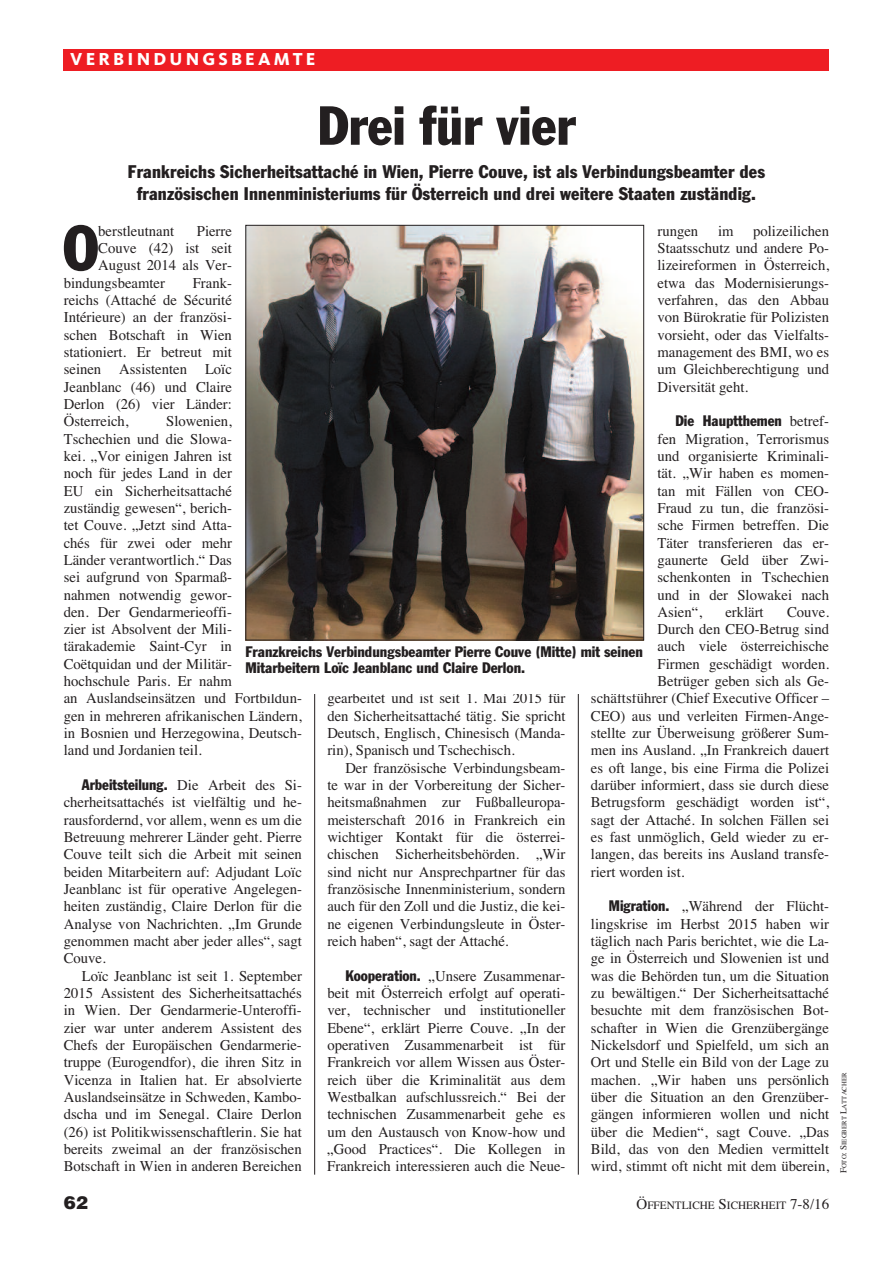
<style>
.page{position:relative;width:893px;height:1263px;background:#fff}
.page>*{position:absolute;margin:0;border:0;box-sizing:border-box;transform-origin:0 0}
.t1{font:condensed 62.55px "Franklin Gothic";color:#231f20}
.t2{font:condensed 54px "Franklin Gothic";color:#231f20}
.t3{font:condensed 18px/21.6px "Franklin Gothic";letter-spacing:.01em;color:#231f20;text-align:center}
.t4{font:800 18px "Kievit";letter-spacing:.175em;color:#fff}
.t5{font:900 18px "Helvetica";color:#231f20}
.t6{font:15px/17.2px "Times";color:#231f20;text-align:justify}
.t7{font:condensed 15px/15.8px "Franklin Gothic";color:#231f20}
.t8{font:11.25px "Times";color:#231f20}
.t9{font:6.75px "Times";color:#231f20}
.s1{font-family:"Times";font-stretch:normal}
.s2{font-family:"Franklin Gothic";font-stretch:condensed}
.s3{font-size:15px}
.s4{font-size:9px}
</style>
<div class="page">
<hr style="left:314px;top:693px;width:1px;height:481px;background:#231f20">
<hr style="left:578px;top:694px;width:1px;height:480px;background:#231f20">
<div style="left:64px;top:49px;width:765px;height:21px;background:#ee1d23"></div>
<img style="left:247px;top:227px;width:395px;height:411px">
<p class="t4" style="left:70px;top:53px;width:247px">VERBINDUNGSBEAMTE</p>
<h2 class="t2" style="left:318px;top:106px;width:259px">Drei für vier</h2>
<p class="t3" style="left:128px;top:162px;width:639px">Frankreichs Sicherheitsattaché in Wien, Pierre Couve, ist als Verbindungsbeamter des französischen Innenministeriums für Österreich und drei weitere Staaten zuständig.</p>
<h1 class="t1" style="left:63px;top:226px;width:37px">O</h1>
<p class="t6" style="left:98px;top:222px;width:77px">berstleutnant</p>
<p class="t6" style="left:197px;top:222px;width:37px">Pierre</p>
<p class="t6" style="left:657px;top:222px;width:173px;text-indent:96px">polizeilichen Staatsschutz und andere Po&shy;lizeireformen in Österreich, etwa das Modernisierungs&shy;verfahren, das den Abbau von Bürokratie für Polizisten vorsieht, oder das Vielfalts&shy;management des BMI, wo es um Gleichberechtigung und Diversität geht.</p>
<p class="t7" style="left:675px;top:414px;width:155px">Die Hauptthemen <span class="s1">betref-</span></p>
<p class="t6" style="left:657px;top:430px;width:173px">fen Migration, Terrorismus und organisierte Kriminali&shy;tät. „Wir haben es momen&shy;tan mit Fällen von CEO-Fraud zu tun, die französi&shy;sche Firmen betreffen. Die Täter transferieren das er&shy;gaunerte Geld über Zwi&shy;schenkonten in Tschechien und in der Slowakei nach Asien“,</p>
<p class="t6" style="left:657px;top:222px;width:42px">rungen</p>
<p class="t6" style="left:718px;top:222px;width:17px">im</p>
<p class="t6" style="left:98px;top:239px;width:135px">Couve (42) ist seit</p>
<p class="t6" style="left:98px;top:256px;width:135px">August 2014 als Ver-</p>
<p class="t6" style="left:64px;top:274px;width:103px">bindungsbeamter</p>
<p class="t6" style="left:64px;top:274px;width:170px;text-indent:129px">Frank&shy;reichs (Attaché de Sécurité Intérieure) an der französi&shy;schen Botschaft in Wien stationiert. Er betreut mit seinen Assistenten Loïc Jeanblanc (46) und Claire Derlon (26) vier Länder:<br>Österreich,</p>
<p class="t6" style="left:64px;top:412px;width:240px;text-align:left;text-indent:102px">Slowenien,<br>Tschechien und die Slowa-<br>kei. „Vor einigen Jahren ist<br>noch für jedes Land in der<br>EU ein Sicherheitsattaché<br>zuständig gewesen“, berich-<br>tet Couve. „Jetzt sind Atta-<br>chés für zwei oder mehr<br>Länder verantwortlich.“ Das<br>sei aufgrund von Sparmaß-<br>nahmen notwendig gewor-<br>den. Der Gendarmerieoffi-<br>zier ist Absolvent der Mili&shy;tärakademie Saint-Cyr in<br>Coëtquidan und der Militär-<br>hochschule Paris. Er nahm<br>an Auslandseinsätzen und Fortbildun&shy;gen in mehreren afrikanischen Ländern, in Bosnien und Herzegowina, Deutsch&shy;land und Jordanien teil.</p>
<p class="t7" style="left:82px;top:778px;width:222px">Arbeitsteilung. <span class="s1">Die Arbeit des Si-</span></p>
<p class="t6" style="left:64px;top:794px;width:240px">cherheitsattachés ist vielfältig und he&shy;rausfordernd, vor allem, wenn es um die Betreuung mehrerer Länder geht. Pierre Couve teilt sich die Arbeit mit seinen beiden Mitarbeitern auf: Adjudant Loïc Jeanblanc ist für operative Angelegen&shy;heiten zuständig, Claire Derlon für die Analyse von Nachrichten. „Im Grunde genommen macht aber jeder alles“, sagt Couve.</p>
<p class="t6" style="left:64px;top:967px;width:240px;text-indent:18px">Loïc Jeanblanc ist seit 1. September 2015 Assistent des Sicherheitsattachés in Wien. Der Gendarmerie-Unteroffi&shy;zier war unter anderem Assistent des Chefs der Europäischen Gendarmerie&shy;truppe (Eurogendfor), die ihren Sitz in Vicenza in Italien hat. Er absolvierte Auslandseinsätze in Schweden, Kambo&shy;dscha und im Senegal. Claire Derlon (26) ist Politikwissenschaftlerin. Sie hat bereits zweimal an der französischen Botschaft in Wien in anderen Bereichen</p>
<p class="t6" style="left:725px;top:603px;width:40px">erklärt</p>
<p class="t6" style="left:787px;top:603px;width:44px">Couve.</p>
<p class="t6" style="left:657px;top:620px;width:173px">Durch den CEO-Betrug sind</p>
<p class="t6" style="left:657px;top:638px;width:173px">auch viele österreichische</p>
<p class="t6" style="left:657px;top:655px;width:173px">Firmen geschädigt worden.</p>
<p class="t6" style="left:657px;top:672px;width:173px">Betrüger geben sich als Ge-</p>
<p class="t6" style="left:591px;top:690px;width:240px">schäftsführer (Chief Executive Officer –</p>
<p class="t6" style="left:591px;top:707px;width:240px">CEO) aus und verleiten Firmen-Ange-</p>
<p class="t6" style="left:591px;top:724px;width:240px">stellte zur Überweisung größerer Sum-</p>
<p class="t6" style="left:591px;top:742px;width:240px">men ins Ausland. „In Frankreich dauert</p>
<p class="t6" style="left:591px;top:759px;width:240px">es oft lange, bis eine Firma die Polizei</p>
<p class="t6" style="left:591px;top:776px;width:240px">darüber informiert, dass sie durch diese</p>
<p class="t6" style="left:591px;top:794px;width:240px">Betrugsform geschädigt worden ist“,</p>
<p class="t6" style="left:591px;top:811px;width:240px">sagt der Attaché. In solchen Fällen sei</p>
<p class="t6" style="left:591px;top:828px;width:240px">es fast unmöglich, Geld wieder zu er-</p>
<p class="t6" style="left:591px;top:846px;width:240px">langen, das bereits ins Ausland transfe-</p>
<p class="t6" style="left:591px;top:863px;width:95px">riert worden ist.</p>
<p class="t6" style="left:591px;top:897px;width:240px;text-indent:18px"><span class="s2">Migration.</span> „Während der Flücht&shy;lingskrise im Herbst 2015 haben wir täglich nach Paris berichtet, wie die La&shy;ge in Österreich und Slowenien ist und was die Behörden tun, um die Situation zu bewältigen.“ Der Sicherheitsattaché besuchte mit dem französischen Bot&shy;schafter in Wien die Grenzübergänge Nickelsdorf und Spielfeld, um sich an Ort und Stelle ein Bild von der Lage zu machen. „Wir haben uns persönlich über die Situation an den Grenzüber&shy;gängen informieren wollen und nicht über die Medien“, sagt Couve. „Das Bild, das von den Medien vermittelt wird, stimmt oft nicht mit dem überein,</p>
<p class="t7" style="left:245px;top:645px;width:399px">Franzkreichs Verbindungsbeamter Pierre Couve (Mitte) mit seinen<br>Mitarbeitern Loïc Jeanblanc und Claire Derlon.</p>
<p class="t6" style="left:327px;top:689px;width:240px">gearbeitet und ist seit 1. Mai 2015 für den Sicherheitsattaché tätig. Sie spricht Deutsch, Englisch, Chinesisch (Manda&shy;rin), Spanisch und Tschechisch.</p>
<p class="t6" style="left:327px;top:759px;width:240px;text-indent:18px">Der französische Verbindungsbeam&shy;te war in der Vorbereitung der Sicher&shy;heitsmaßnahmen zur Fußballeuropa&shy;meisterschaft 2016 in Frankreich ein wichtiger Kontakt für die österrei&shy;chischen Sicherheitsbehörden. „Wir sind nicht nur Ansprechpartner für das französische Innenministerium, sondern auch für den Zoll und die Justiz, die kei&shy;ne eigenen Verbindungsleute in Öster&shy;reich haben“, sagt der Attaché.</p>
<p class="t6" style="left:327px;top:967px;width:240px;text-indent:18px"><span class="s2">Kooperation.</span> „Unsere Zusammenar&shy;beit mit Österreich erfolgt auf operati&shy;ver, technischer und institutioneller Ebene“, erklärt Pierre Couve. „In der operativen Zusammenarbeit ist für Frankreich vor allem Wissen aus Öster&shy;reich über die Kriminalität aus dem Westbalkan aufschlussreich.“ Bei der technischen Zusammenarbeit gehe es um den Austausch von Know-how und „Good Practices“. Die Kollegen in Frankreich interessieren auch die Neue-</p>
<p class="t5" style="left:64px;top:1192px;width:26px">62</p>
<p class="t8" style="left:636px;top:1198px;width:194px"><span class="s3">Ö</span>FFENTLICHE <span class="s3">S</span>ICHERHEIT <span class="s3">7-8/16</span></p>
<p class="t9" style="left:840px;top:1173px;width:102px;rotate:-90deg"><span class="s4">F</span>OTO<span class="s4">: S</span>IEGBERT <span class="s4">L</span>ATTACHER</p>
</div>
